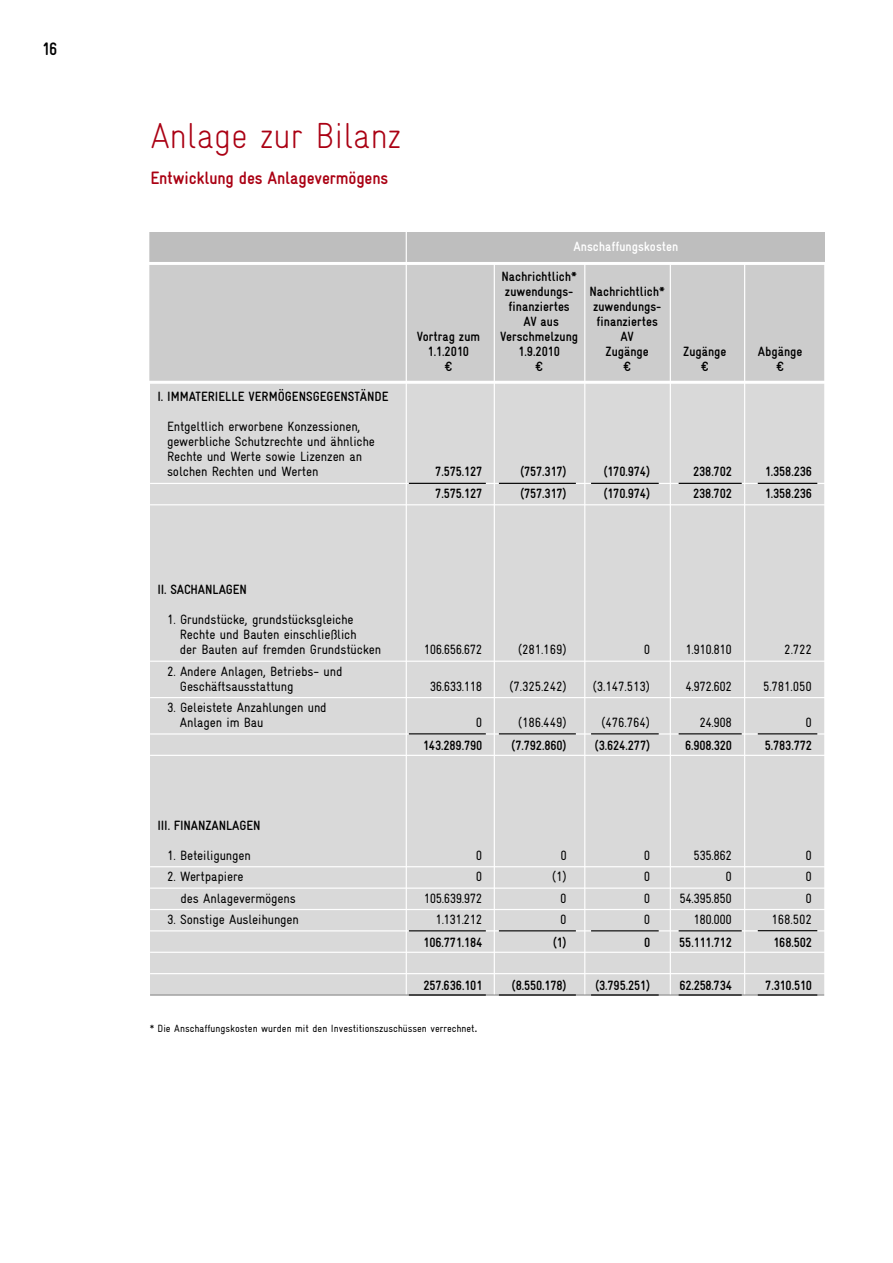
<style>
.page{position:relative;width:893px;height:1263px;background:#fff}
.page>*{position:absolute;margin:0;border:0;box-sizing:border-box;transform-origin:0 0}
.t1{font:300 condensed 36px "Gravur";letter-spacing:-.01em;color:#aa0013}
.t2{font:700 condensed 18px "Gravur";letter-spacing:-.01em;color:#aa0013}
.t3{font:700 condensed 18px "Gravur";color:#000}
.t4{font:condensed 13.5px/15px "Gravur";letter-spacing:-.01em;color:#000}
.t5{font:700 condensed 13.5px/15px "Gravur";color:#000}
.t6{font:condensed 13.5px "Gravur";letter-spacing:-.035em;color:#000}
.t7{font:700 condensed 13.5px "Gravur";color:#fff}
.t8{font:condensed 10.5px "Gravur";color:#000}
.s1{font-weight:700;font-size:13.5px}
</style>
<div class="page">
<div style="left:150px;top:232px;width:743px;height:763px;background:#d9d9d9"></div>
<div style="left:149px;top:232px;width:744px;height:149px;background:#bebebe"></div>
<div style="left:149px;top:263px;width:744px;height:118px;background:#ccc"></div>
<hr style="left:584px;top:263px;width:1px;height:749px;background:#fff">
<hr style="left:670px;top:265px;width:1px;height:743px;background:#fff">
<hr style="left:406px;top:222px;width:1px;height:795px;background:#fff">
<hr style="left:744px;top:264px;width:1px;height:787px;background:#fff">
<hr style="left:494px;top:263px;width:1px;height:754px;background:#fff">
<hr style="left:150px;top:483px;width:743px;height:1px;background:#fff">
<hr style="left:150px;top:504px;width:743px;height:1px;background:#fff">
<hr style="left:150px;top:661px;width:743px;height:1px;background:#fff">
<hr style="left:150px;top:697px;width:743px;height:1px;background:#fff">
<hr style="left:150px;top:733px;width:743px;height:1px;background:#fff">
<hr style="left:150px;top:755px;width:743px;height:1px;background:#fff">
<hr style="left:150px;top:866px;width:743px;height:1px;background:#fff">
<hr style="left:150px;top:887px;width:743px;height:2px;background:#fff">
<hr style="left:150px;top:909px;width:743px;height:1px;background:#fff">
<hr style="left:150px;top:930px;width:743px;height:1px;background:#fff">
<hr style="left:150px;top:952px;width:743px;height:1px;background:#fff">
<hr style="left:150px;top:973px;width:743px;height:1px;background:#fff">
<hr style="left:150px;top:994px;width:743px;height:2px;background:#909090">
<hr style="left:824px;top:263px;width:1px;height:827px;background:#fff">
<hr style="left:138px;top:381px;width:755px;height:3px;background:#fff">
<hr style="left:138px;top:262px;width:755px;height:3px;background:#fff">
<hr style="left:409px;top:483px;width:77px;height:1px;background:#000">
<hr style="left:409px;top:733px;width:77px;height:1px;background:#000">
<hr style="left:409px;top:930px;width:77px;height:1px;background:#000">
<hr style="left:409px;top:994px;width:77px;height:1px;background:#000">
<hr style="left:499px;top:483px;width:77px;height:1px;background:#000">
<hr style="left:499px;top:733px;width:77px;height:1px;background:#000">
<hr style="left:499px;top:930px;width:77px;height:1px;background:#000">
<hr style="left:499px;top:994px;width:77px;height:1px;background:#000">
<hr style="left:591px;top:483px;width:68px;height:1px;background:#000">
<hr style="left:591px;top:733px;width:68px;height:1px;background:#000">
<hr style="left:591px;top:930px;width:68px;height:1px;background:#000">
<hr style="left:591px;top:994px;width:68px;height:1px;background:#000">
<hr style="left:679px;top:483px;width:63px;height:1px;background:#000">
<hr style="left:679px;top:733px;width:63px;height:1px;background:#000">
<hr style="left:679px;top:930px;width:63px;height:1px;background:#000">
<hr style="left:679px;top:994px;width:63px;height:1px;background:#000">
<hr style="left:758px;top:483px;width:59px;height:1px;background:#000">
<hr style="left:758px;top:733px;width:59px;height:1px;background:#000">
<hr style="left:758px;top:930px;width:59px;height:1px;background:#000">
<hr style="left:758px;top:994px;width:59px;height:1px;background:#000">
<div style="left:825px;top:206px;width:68px;height:814px;background:#fff"></div>
<h2 class="t3" style="left:42px;top:43px;width:17px">16</h2>
<h1 class="t1" style="left:150px;top:123px;width:253px">Anlage zur Bilanz</h1>
<h2 class="t2" style="left:150px;top:171px;width:239px">Entwicklung des Anlagevermögens</h2>
<p class="t5" style="left:157px;top:391px;width:233px">I. IMMATERIELLE VERMÖGENSGEGENSTÄNDE</p>
<p class="t4" style="left:167px;top:421px;width:209px">Entgeltlich erworbene Konzessionen, gewerbliche Schutzrechte und ähnliche Rechte und Werte sowie Lizenzen an solchen Rechten und Werten</p>
<p class="t7" style="left:574px;top:242px;width:106px">Anschaffungskosten</p>
<p class="t5" style="left:501px;top:271px;width:165px">Nachrichtlich*<br>zuwendungs- Nachrichtlich* finanziertes</p>
<p class="t5" style="left:593px;top:301px;width:70px">zuwendungs-</p>
<p class="t5" style="left:523px;top:316px;width:37px">AV aus</p>
<p class="t5" style="left:597px;top:316px;width:63px">finanziertes</p>
<p class="t5" style="left:417px;top:331px;width:65px">Vortrag zum</p>
<p class="t5" style="left:500px;top:331px;width:79px">Verschmelzung</p>
<p class="t5" style="left:621px;top:331px;width:15px">AV</p>
<p class="t5" style="left:428px;top:346px;width:43px">1.1.2010</p>
<p class="t5" style="left:518px;top:346px;width:43px">1.9.2010</p>
<p class="t5" style="left:606px;top:346px;width:45px">Zugänge</p>
<p class="t5" style="left:683px;top:346px;width:45px">Zugänge</p>
<p class="t5" style="left:758px;top:346px;width:46px">Abgänge</p>
<p class="t5" style="left:445px;top:361px;width:9px">€</p>
<p class="t5" style="left:535px;top:361px;width:9px">€</p>
<p class="t5" style="left:623px;top:361px;width:9px">€</p>
<p class="t5" style="left:701px;top:361px;width:9px">€</p>
<p class="t5" style="left:776px;top:361px;width:9px">€</p>
<p class="t5" style="left:435px;top:466px;width:49px">7.575.127</p>
<p class="t5" style="left:520px;top:466px;width:48px">(757.317)</p>
<p class="t5" style="left:603px;top:466px;width:48px">(170.974)</p>
<p class="t5" style="left:693px;top:466px;width:41px">238.702</p>
<p class="t5" style="left:765px;top:466px;width:49px">1.358.236</p>
<p class="t5" style="left:435px;top:487px;width:49px">7.575.127</p>
<p class="t5" style="left:520px;top:487px;width:48px">(757.317)</p>
<p class="t5" style="left:603px;top:487px;width:48px">(170.974)</p>
<p class="t5" style="left:693px;top:487px;width:41px">238.702</p>
<p class="t5" style="left:765px;top:487px;width:49px">1.358.236</p>
<p class="t5" style="left:157px;top:583px;width:91px">II. SACHANLAGEN</p>
<p class="t4" style="left:180px;top:613px;width:203px;text-indent:-13px">1. Grundstücke, grundstücksgleiche<br>Rechte und Bauten einschließlich<br>der Bauten auf fremden Grundstücken</p>
<p class="t4" style="left:180px;top:665px;width:164px;text-indent:-13px">2. Andere Anlagen, Betriebs- und<br>Geschäftsausstattung</p>
<p class="t4" style="left:180px;top:701px;width:148px;text-indent:-13px">3. Geleistete Anzahlungen und<br>Anlagen im Bau</p>
<p class="t6" style="left:424px;top:645px;width:60px">106.656.672</p>
<p class="t4" style="left:518px;top:643px;width:51px">(281.169)</p>
<p class="t4" style="left:644px;top:643px;width:8px">0</p>
<p class="t4" style="left:686px;top:643px;width:48px">1.910.810</p>
<p class="t4" style="left:784px;top:643px;width:29px">2.722</p>
<p class="t4" style="left:430px;top:680px;width:54px">36.633.118</p>
<p class="t4" style="left:509px;top:680px;width:59px">(7.325.242)</p>
<p class="t4" style="left:593px;top:680px;width:59px">(3.147.513)</p>
<p class="t4" style="left:686px;top:680px;width:48px">4.972.602</p>
<p class="t4" style="left:763px;top:680px;width:51px">5.781.050</p>
<p class="t4" style="left:476px;top:716px;width:8px">0</p>
<p class="t4" style="left:518px;top:716px;width:51px">(186.449)</p>
<p class="t4" style="left:601px;top:716px;width:51px">(476.764)</p>
<p class="t4" style="left:699px;top:716px;width:34px">24.908</p>
<p class="t4" style="left:806px;top:716px;width:8px">0</p>
<p class="t5" style="left:423px;top:739px;width:61px">143.289.790</p>
<p class="t5" style="left:511px;top:739px;width:57px">(7.792.860)</p>
<p class="t5" style="left:595px;top:739px;width:57px">(3.624.277)</p>
<p class="t5" style="left:685px;top:739px;width:48px">6.908.320</p>
<p class="t5" style="left:765px;top:739px;width:49px">5.783.772</p>
<p class="t5" style="left:157px;top:819px;width:105px">III. FINANZANLAGEN</p>
<p class="t4" style="left:167px;top:849px;width:85px">1. Beteiligungen</p>
<p class="t4" style="left:476px;top:849px;width:8px">0</p>
<p class="t4" style="left:560px;top:849px;width:8px">0</p>
<p class="t4" style="left:644px;top:849px;width:8px">0</p>
<p class="t4" style="left:694px;top:849px;width:40px">535.862</p>
<p class="t4" style="left:806px;top:849px;width:8px">0</p>
<p class="t4" style="left:167px;top:870px;width:78px">2. Wertpapiere</p>
<p class="t4" style="left:476px;top:870px;width:8px">0</p>
<p class="t4" style="left:552px;top:870px;width:17px">(1)</p>
<p class="t4" style="left:644px;top:870px;width:8px">0</p>
<p class="t4" style="left:726px;top:870px;width:8px">0</p>
<p class="t4" style="left:806px;top:870px;width:8px">0</p>
<p class="t4" style="left:181px;top:892px;width:117px">des Anlagevermögens</p>
<p class="t6" style="left:424px;top:893px;width:60px">105.639.972</p>
<p class="t4" style="left:560px;top:892px;width:8px">0</p>
<p class="t4" style="left:644px;top:892px;width:8px">0</p>
<p class="t4" style="left:679px;top:892px;width:54px">54.395.850</p>
<p class="t4" style="left:806px;top:892px;width:8px">0</p>
<p class="t4" style="left:167px;top:913px;width:133px">3. Sonstige Ausleihungen</p>
<p class="t4" style="left:436px;top:913px;width:48px">1.131.212</p>
<p class="t4" style="left:560px;top:913px;width:8px">0</p>
<p class="t4" style="left:644px;top:913px;width:8px">0</p>
<p class="t4" style="left:693px;top:913px;width:40px">180.000</p>
<p class="t4" style="left:772px;top:913px;width:42px">168.502</p>
<p class="t5" style="left:424px;top:936px;width:60px">106.771.184</p>
<p class="t5" style="left:553px;top:936px;width:16px">(1)</p>
<p class="t5" style="left:644px;top:936px;width:8px">0</p>
<p class="t5" style="left:679px;top:936px;width:54px">55.111.712</p>
<p class="t5" style="left:773px;top:936px;width:40px">168.502</p>
<p class="t5" style="left:424px;top:979px;width:60px">257.636.101</p>
<p class="t5" style="left:512px;top:979px;width:57px">(8.550.178)</p>
<p class="t5" style="left:595px;top:979px;width:57px">(3.795.251)</p>
<p class="t5" style="left:679px;top:979px;width:54px">62.258.734</p>
<p class="t5" style="left:765px;top:979px;width:48px">7.310.510</p>
<p class="t8" style="left:150px;top:1025px;width:329px">* Die Anschaffungskosten wurden mit den Investitionszuschüssen verrechnet<span class="s1">.</span></p>
</div>
